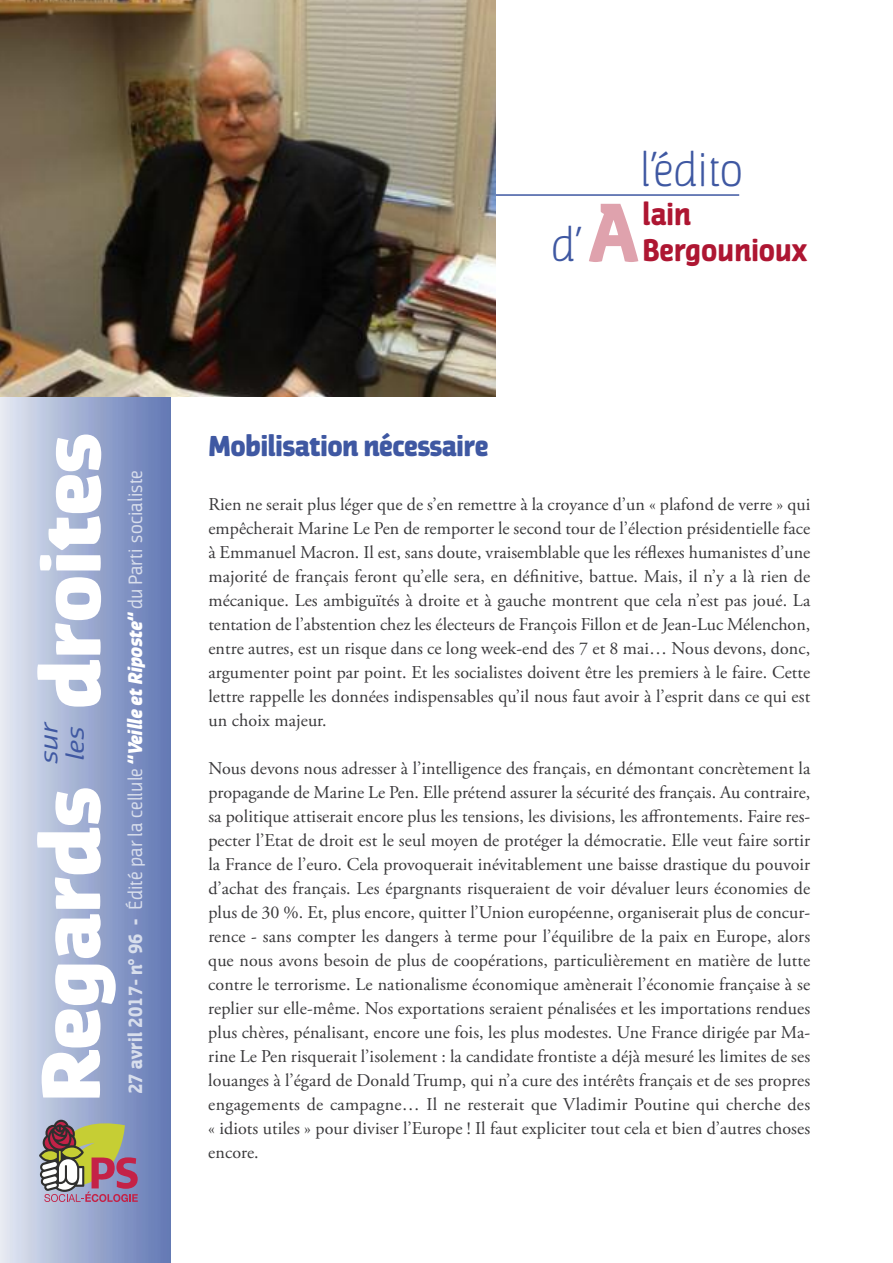
<style>
.page{position:relative;width:893px;height:1263px;background:#fff}
.page>*{position:absolute;margin:0;border:0;box-sizing:border-box;transform-origin:0 0}
.t1{font:900 77.7px "Jaures";letter-spacing:.015em;color:#fff;scale:1.09 1}
.t2{font:300 45px "Jaures";color:#3f58a2}
.t3{font:700 30px/36px "Jaures";color:#ae1632}
.t4{font:900 27px "Jaures";color:#3f58a2}
.t5{font:italic 23.25px/26.4px "Jaures";letter-spacing:.005em;color:#3f58a2;scale:1.26 1}
.t6{font:18.6px "Jaures";letter-spacing:.015em;color:#d8deec}
.t7{font:18px/24px "Adobe Garamond Pro";letter-spacing:.005em;color:#39383a;text-align:justify}
.s1{font-weight:700;font-size:79.65px;color:#dfa2ad}
.s2{font-weight:700}
.s3{font-weight:900}
.s4{font-weight:900;color:#fff}
.s5{font-weight:900;font-style:italic;color:#fff}
</style>
<div class="page">
<hr style="left:411px;top:194px;width:328px;height:2px;background:#3f58a2">
<img style="left:0;top:397px;width:171px;height:866px">
<img style="left:0;top:0;width:496px;height:397px">
<svg style="left:39px;top:1119px;width:99px;height:83px;background:#a38e7f"></svg>
<h2 class="t2" style="left:640px;top:144px;width:105px">l’édito</h2>
<h2 class="t2" style="left:551px;top:219px;width:89px">d’<span class="s1">A</span></h2>
<h3 class="t3" style="left:642px;top:197px;width:166px">lain<br>Bergounioux</h3>
<h1 class="t1" style="left:28px;top:1102px;width:614px;rotate:-90deg">Regards droites</h1>
<p class="t5" style="left:36px;top:763px;width:33px;rotate:-90deg">sur les</p>
<p class="t6" style="left:125px;top:1094px;width:625px;rotate:-90deg"><span class="s2">27 avril 2017- n° 96</span> <span class="s3">-</span> Édité par la cellule <span class="s4">“</span><span class="s5">Veille et Riposte</span><span class="s4">“</span>du Parti socialiste</p>
<h3 class="t4" style="left:208px;top:431px;width:281px">Mobilisation nécessaire</h3>
<p class="t7" style="left:208px;top:494px;width:603px">Rien ne serait plus léger que de s’en remettre à la croyance d’un « plafond de verre » qui empêcherait Marine Le Pen de remporter le second tour de l’élection présidentielle face à Emmanuel Macron. Il est, sans doute, vraisemblable que les réflexes humanistes d’une majorité de français feront qu’elle sera, en définitive, battue. Mais, il n’y a là rien de mécanique. Les ambiguïtés à droite et à gauche montrent que cela n’est pas joué. La tentation de l’abstention chez les électeurs de François Fillon et de Jean-Luc Mélenchon, entre autres, est un risque dans ce long week-end des 7 et 8 mai… Nous devons, donc, argumenter point par point. Et les socialistes doivent être les premiers à le faire. Cette lettre rappelle les données indispensables qu’il nous faut avoir à l’esprit dans ce qui est un choix majeur.</p>
<p class="t7" style="left:208px;top:758px;width:604px">Nous devons nous adresser à l’intelligence des français, en démontant concrètement la propagande de Marine Le Pen. Elle prétend assurer la sécurité des français. Au contraire, sa politique attiserait encore plus les tensions, les divisions, les affrontements. Faire res&shy;pecter l’Etat de droit est le seul moyen de protéger la démocratie. Elle veut faire sortir la France de l’euro. Cela provoquerait inévitablement une baisse drastique du pouvoir d’achat des français. Les épargnants risqueraient de voir dévaluer leurs économies de plus de 30 %. Et, plus encore, quitter l’Union européenne, organiserait plus de concur&shy;rence - sans compter les dangers à terme pour l’équilibre de la paix en Europe, alors que nous avons besoin de plus de coopérations, particulièrement en matière de lutte contre le terrorisme. Le nationalisme économique amènerait l’économie française à se replier sur elle-même. Nos exportations seraient pénalisées et les importations rendues plus chères, pénalisant, encore une fois, les plus modestes. Une France dirigée par Ma&shy;rine Le Pen risquerait l’isolement : la candidate frontiste a déjà mesuré les limites de ses louanges à l’égard de Donald Trump, qui n’a cure des intérêts français et de ses propres engagements de campagne… Il ne resterait que Vladimir Poutine qui cherche des « idiots utiles » pour diviser l’Europe ! Il faut expliciter tout cela et bien d’autres choses encore.</p>
</div>
